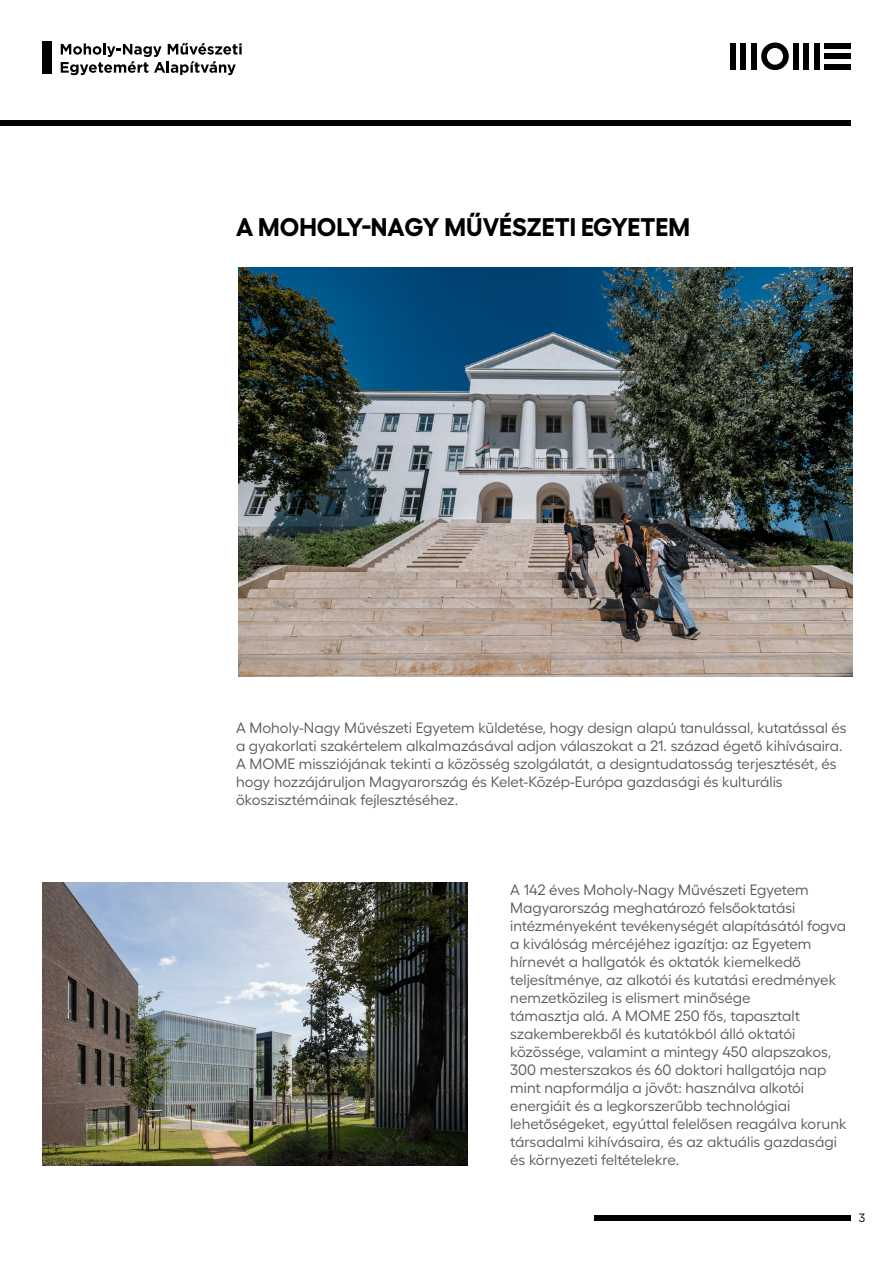
<style>
.page{position:relative;width:893px;height:1263px;background:#fff}
.page>*{position:absolute;margin:0;border:0;box-sizing:border-box;transform-origin:0 0}
.t1{font:700 25.5px "Fellix";color:#000}
.t2{font:15px/18px "Fellix";color:#58595b}
.t3{font:12px "Fellix";color:#000}
</style>
<div class="page">
<div style="left:824px;top:64px;width:26px;height:5px;background:#000"></div>
<div style="left:730px;top:43px;width:6px;height:26px;background:#000"></div>
<div style="left:751px;top:43px;width:5px;height:26px;background:#000"></div>
<div style="left:741px;top:43px;width:5px;height:26px;background:#000"></div>
<div style="left:793px;top:43px;width:6px;height:26px;background:#000"></div>
<div style="left:814px;top:43px;width:5px;height:26px;background:#000"></div>
<div style="left:803px;top:43px;width:6px;height:26px;background:#000"></div>
<div style="left:824px;top:54px;width:26px;height:5px;background:#000"></div>
<div style="left:824px;top:43px;width:26px;height:6px;background:#000"></div>
<svg style="left:761px;top:43px;width:28px;height:27px"></svg>
<svg style="left:61px;top:43px;width:181px;height:32px"></svg>
<div style="left:43px;top:42px;width:9px;height:32px;background:#000"></div>
<div style="left:594px;top:1215px;width:256px;height:5px;background:#000"></div>
<div style="left:0;top:120px;width:850px;height:6px;background:#000"></div>
<img style="left:43px;top:883px;width:425px;height:282px">
<img style="left:238px;top:268px;width:615px;height:408px">
<h1 class="t1" style="left:236px;top:207px;width:456px">A MOHOLY-NAGY MŰVÉSZETI EGYETEM</h1>
<p class="t2" style="left:236px;top:718px;width:612px">A Moholy-Nagy Művészeti Egyetem küldetése, hogy design alapú tanulással, kutatással és a gyakorlati szakértelem alkalmazásával adjon válaszokat a 21. század égető kihívásaira.<br>A MOME missziójának tekinti a közösség szolgálatát, a designtudatosság terjesztését, és hogy hozzájáruljon Magyarország és Kelet-Közép-Európa gazdasági és kulturális ökoszisztémáinak fejlesztéséhez.</p>
<p class="t2" style="left:510px;top:879px;width:338px">A 142 éves Moholy-Nagy Művészeti Egyetem Magyarország meghatározó felsőoktatási intézményeként tevékenységét alapításától fogva a kiválóság mércéjéhez igazítja: az Egyetem hírnevét a hallgatók és oktatók kiemelkedő teljesítménye, az alkotói és kutatási eredmények nemzetközileg is elismert minősége<br>támasztja alá. A MOME 250 fős, tapasztalt szakemberekből és kutatókból álló oktatói közössége, valamint a mintegy 450 alapszakos, 300 mesterszakos és 60 doktori hallgatója nap mint napformálja a jövőt: használva alkotói energiáit és a legkorszerűbb technológiai lehetőségeket, egyúttal felelősen reagálva korunk társadalmi kihívásaira, és az aktuális gazdasági és környezeti feltételekre.</p>
<p class="t3" style="left:859px;top:1208px;width:8px">3</p>
</div>
